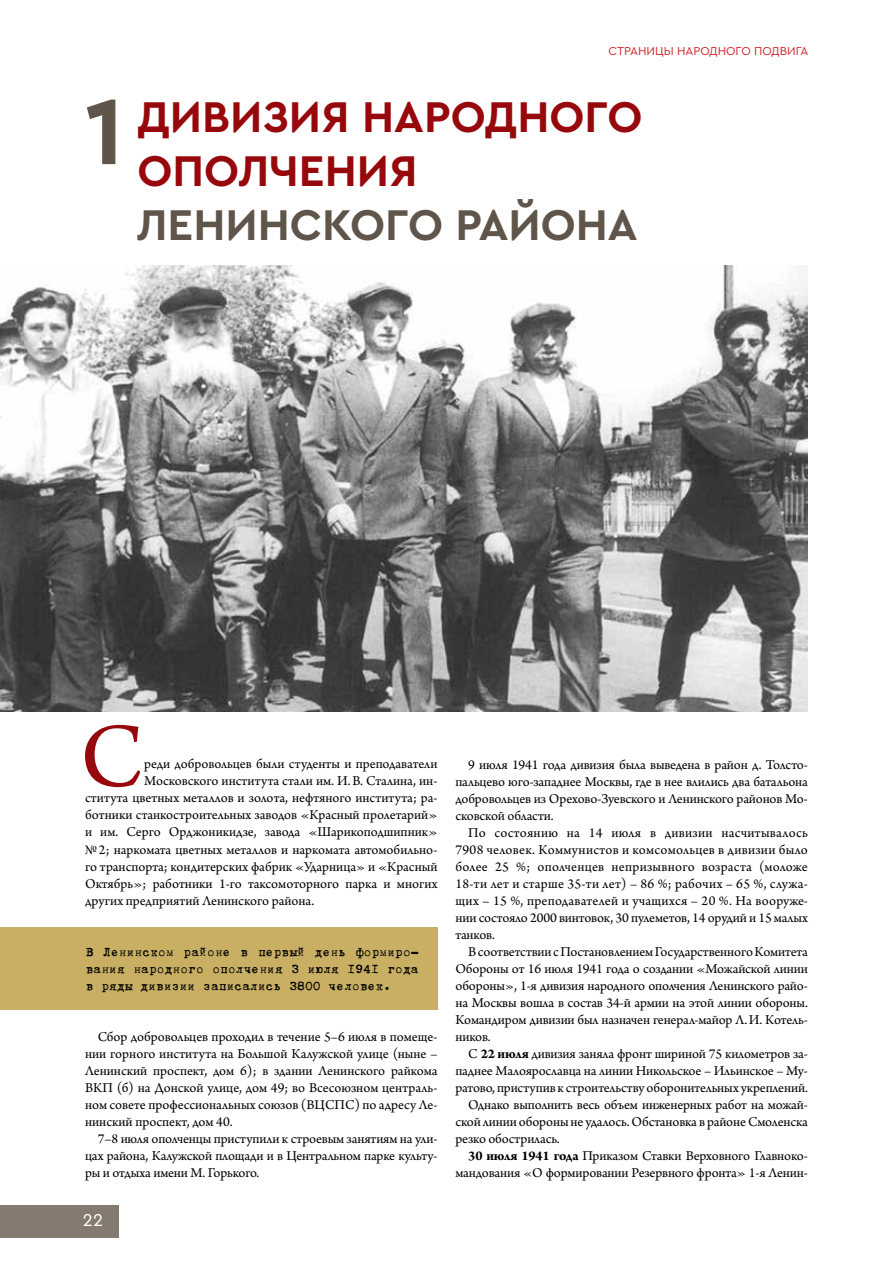
<style>
.page{position:relative;width:893px;height:1263px;background:#fff}
.page>*{position:absolute;margin:0;border:0;box-sizing:border-box;transform-origin:0 0}
.t1{font:700 97.8px "Cera Pro";color:#5f554a}
.t2{font:95.7px "Arno Pro";color:#96080b}
.t3{font:700 45px/54px "Cera Pro";color:#96080b}
.t4{font:700 45px "Cera Pro";color:#5f554a}
.t5{font:18px "Cera Pro";color:#fff}
.t6{font:14.25px/17px "Arno Pro";letter-spacing:-.01em;color:#000;text-align:justify}
.t7{font:14.25px/17px "Trixie Cyr";color:#000;text-align:justify}
.t8{font:12px "Cera Pro";color:#d2232a}
.s1{font-weight:700}
</style>
<div class="page">
<div style="left:0;top:1204px;width:119px;height:33px;background:#847a70"></div>
<img style="left:0;top:266px;width:808px;height:445px">
<div style="left:0;top:928px;width:437px;height:82px;background:#c8af63"></div>
<h1 class="t1" style="left:85px;top:66px;width:41px">1</h1>
<p class="t8" style="left:609px;top:43px;width:201px">СТРАНИЦЫ НАРОДНОГО ПОДВИГА</p>
<h3 class="t3" style="left:137px;top:88px;width:506px">ДИВИЗИЯ НАРОДНОГО<br>ОПОЛЧЕНИЯ</h3>
<h3 class="t4" style="left:137px;top:195px;width:502px">ЛЕНИНСКОГО РАЙОНА</h3>
<h2 class="t2" style="left:80px;top:702px;width:66px">С</h2>
<p class="t6" style="left:144px;top:756px;width:295px">реди добровольцев были студенты и преподаватели</p>
<p class="t6" style="left:144px;top:773px;width:295px">Московского института стали им. И.В. Сталина, ин-</p>
<p class="t6" style="left:85px;top:790px;width:354px">ститута цветных металлов и золота, нефтяного института; ра-</p>
<p class="t6" style="left:85px;top:807px;width:354px">ботники станкостроительных заводов «Красный пролетарий»</p>
<p class="t6" style="left:85px;top:824px;width:354px">и им. Серго Орджоникидзе, завода «Шарикоподшипник»</p>
<p class="t6" style="left:85px;top:841px;width:354px">№2; наркомата цветных металлов и наркомата автомобильно-</p>
<p class="t6" style="left:85px;top:858px;width:354px">го транспорта; кондитерских фабрик «Ударница» и «Красный</p>
<p class="t6" style="left:85px;top:875px;width:354px">Октябрь»; работники 1‑го таксомоторного парка и многих</p>
<p class="t6" style="left:85px;top:892px;width:231px">других предприятий Ленинского района.</p>
<p class="t7" style="left:86px;top:942px;width:335px">В Ленинском районе в первый день формиро&shy;вания народного ополчения 3 июля 1941 года в ряды дивизии записались 3800 человек.</p>
<p class="t6" style="left:85px;top:1029px;width:354px;text-indent:13px">Сбор добровольцев проходил в течение 5–6 июля в помеще&shy;нии горного института на Большой Калужской улице (ныне – Ленинский проспект, дом 6); в здании Ленинского райкома ВКП (б) на Донской улице, дом 49; во Всесоюзном централь&shy;ном совете профессиональных союзов (ВЦСПС) по адресу Ле&shy;нинский проспект, дом 40.</p>
<p class="t6" style="left:85px;top:1131px;width:354px;text-indent:13px">7–8 июля ополченцы приступили к строевым занятиям на ули&shy;цах района, Калужской площади и в Центральном парке культу&shy;ры и отдыха имени М. Горького.</p>
<p class="t5" style="left:83px;top:1207px;width:22px">22</p>
<p class="t6" style="left:455px;top:756px;width:354px;text-indent:13px">9 июля 1941 года дивизия была выведена в район д. Толсто&shy;пальцево юго-западнее Москвы, где в нее влились два батальона добровольцев из Орехово-Зуевского и Ленинского районов Мо&shy;сковской области.</p>
<p class="t6" style="left:455px;top:824px;width:354px;text-indent:13px">По состоянию на 14 июля в дивизии насчитывалось 7908 человек. Коммунистов и комсомольцев в дивизии было более 25 %; ополченцев непризывного возраста (моложе 18‑ти лет и старше 35‑ти лет) – 86 %; рабочих – 65 %, служа&shy;щих – 15 %, преподавателей и учащихся – 20 %. На вооруже&shy;нии состояло 2000 винтовок, 30 пулеметов, 14 орудий и 15 малых танков.</p>
<p class="t6" style="left:455px;top:944px;width:354px;text-indent:13px">В соответствии с Постановлением Государственного Комитета Обороны от 16 июля 1941 года о создании «Можайской линии обороны», 1‑я дивизия народного ополчения Ленинского райо&shy;на Москвы вошла в состав 34‑й армии на этой линии обороны.<br>Командиром дивизии был назначен генерал-майор Л.И. Котель&shy;ников.</p>
<p class="t6" style="left:468px;top:1046px;width:341px">С <span class="s1">22 июля</span> дивизия заняла фронт шириной 75 километров за-</p>
<p class="t6" style="left:455px;top:1063px;width:354px">паднее Малоярославца на линии Никольское – Ильинское – Му-</p>
<p class="t6" style="left:455px;top:1080px;width:354px">ратово, приступив к строительству оборонительных укреплений.</p>
<p class="t6" style="left:468px;top:1097px;width:341px">Однако выполнить весь объем инженерных работ на можай-</p>
<p class="t6" style="left:455px;top:1114px;width:354px">ской линии обороны не удалось. Обстановка в районе Смоленска</p>
<p class="t6" style="left:455px;top:1131px;width:106px">резко обострилась.</p>
<p class="t6" style="left:468px;top:1148px;width:341px"><span class="s1">30 июля 1941 года</span> Приказом Ставки Верховного Главноко-</p>
<p class="t6" style="left:455px;top:1165px;width:354px">мандования «О формировании Резервного фронта» 1‑я Ленин-</p>
</div>
